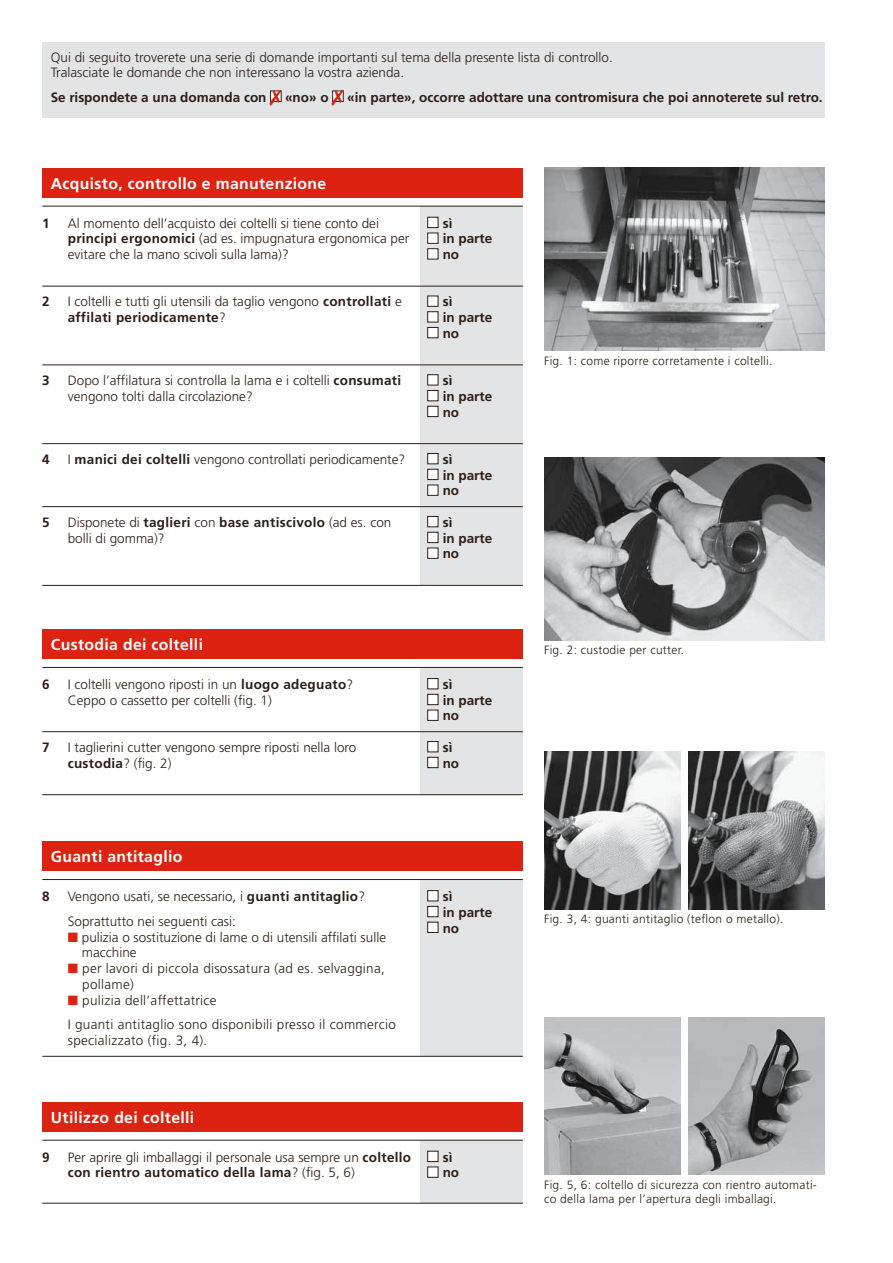
<style>
.page{position:relative;width:893px;height:1263px;background:#fff}
.page>*{position:absolute;margin:0;border:0;box-sizing:border-box;transform-origin:0 0}
.t1{font:700 15.75px "Frutiger LT Std";letter-spacing:.02em;color:#fff}
.t2{font:300 13.5px/15.8px "Frutiger LT Std";color:#2e1e15}
.t3{font:700 13.5px "Frutiger LT Std";color:#2e1e15}
.t4{font:300 13.5px/15.8px "Frutiger LT Std";letter-spacing:.02em;color:#2e1e15}
.t5{font:300 12px/14.2px "Frutiger LT Std";letter-spacing:.02em;color:#2e1e15}
.s1{font-weight:700}
.s2{color:#fff}
.s3{color:#dc2311}
</style>
<div class="page">
<div style="left:42px;top:168px;width:481px;height:29px;background:#dc2311"></div>
<img style="left:544px;top:168px;width:281px;height:182px">
<div style="left:42px;top:43px;width:783px;height:75px;background:#e3e4e5"></div>
<div style="left:421px;top:206px;width:102px;height:379px;background:#e3e4e5"></div>
<hr style="left:42px;top:206px;width:481px;height:1px;background:#2e1e15">
<hr style="left:42px;top:286px;width:481px;height:1px;background:#2e1e15">
<hr style="left:42px;top:365px;width:481px;height:1px;background:#2e1e15">
<hr style="left:42px;top:443px;width:481px;height:1px;background:#2e1e15">
<hr style="left:42px;top:506px;width:481px;height:1px;background:#2e1e15">
<hr style="left:42px;top:585px;width:481px;height:1px;background:#2e1e15">
<div style="left:42px;top:841px;width:481px;height:30px;background:#dc2311"></div>
<div style="left:421px;top:880px;width:102px;height:176px;background:#e3e4e5"></div>
<hr style="left:42px;top:879px;width:481px;height:1px;background:#2e1e15">
<hr style="left:42px;top:1056px;width:481px;height:1px;background:#2e1e15">
<img style="left:544px;top:457px;width:281px;height:183px">
<img style="left:544px;top:752px;width:136px;height:157px">
<img style="left:689px;top:752px;width:136px;height:157px">
<div style="left:42px;top:1102px;width:481px;height:29px;background:#dc2311"></div>
<div style="left:421px;top:1140px;width:102px;height:63px;background:#e3e4e5"></div>
<hr style="left:42px;top:1140px;width:481px;height:1px;background:#2e1e15">
<hr style="left:42px;top:1203px;width:481px;height:1px;background:#2e1e15">
<div style="left:42px;top:629px;width:481px;height:30px;background:#dc2311"></div>
<div style="left:421px;top:668px;width:102px;height:127px;background:#e3e4e5"></div>
<hr style="left:42px;top:667px;width:481px;height:1px;background:#2e1e15">
<hr style="left:42px;top:731px;width:481px;height:1px;background:#2e1e15">
<hr style="left:42px;top:794px;width:481px;height:1px;background:#2e1e15">
<img style="left:544px;top:1017px;width:136px;height:158px">
<img style="left:689px;top:1017px;width:136px;height:158px">
<svg style="left:270px;top:90px;width:12px;height:12px"></svg>
<svg style="left:332px;top:90px;width:12px;height:12px"></svg>
<p class="t2" style="left:51px;top:50px;width:563px">Qui di seguito troverete una serie di domande importanti sul tema della presente lista di controllo.<br>Tralasciate le domande che non interessano la vostra azienda.</p>
<p class="t3" style="left:51px;top:91px;width:217px">Se rispondete a una domanda con</p>
<p class="t3" style="left:285px;top:91px;width:45px">«no» o</p>
<p class="t3" style="left:347px;top:91px;width:477px">«in parte», occorre adottare una contromisura che poi annoterete sul retro.</p>
<p class="t1" style="left:51px;top:176px;width:277px">Acquisto, controllo e manutenzione</p>
<p class="t3" style="left:42px;top:217px;width:9px">1</p>
<p class="t2" style="left:68px;top:216px;width:343px">Al momento dell’acquisto dei coltelli si tiene conto dei <span class="s1">principi ergonomici</span> (ad es. impugnatura ergonomica per evitare che la mano scivoli sulla lama)?</p>
<p class="t3" style="left:42px;top:296px;width:9px">2</p>
<p class="t2" style="left:68px;top:294px;width:336px">I coltelli e tutti gli utensili da taglio vengono <span class="s1">controllati</span> e <span class="s1">affilati periodicamente</span>?</p>
<p class="t3" style="left:42px;top:375px;width:9px">3</p>
<p class="t2" style="left:68px;top:373px;width:335px">Dopo l’affilatura si controlla la lama e i coltelli <span class="s1">consumati </span>vengono tolti dalla circolazione?</p>
<p class="t3" style="left:42px;top:453px;width:9px">4</p>
<p class="t2" style="left:68px;top:452px;width:339px">I <span class="s1">manici dei coltelli</span> vengono controllati periodicamente?</p>
<p class="t3" style="left:42px;top:516px;width:9px">5</p>
<p class="t2" style="left:68px;top:515px;width:325px">Disponete di <span class="s1">taglieri</span> con <span class="s1">base antiscivolo</span> (ad es. con bolli di gomma)?</p>
<p class="t3" style="left:427px;top:217px;width:27px"><span class="s2">■</span> sì</p>
<p class="t3" style="left:427px;top:233px;width:67px"><span class="s2">■</span> in parte</p>
<p class="t3" style="left:427px;top:249px;width:34px"><span class="s2">■</span> no</p>
<p class="t3" style="left:427px;top:296px;width:27px"><span class="s2">■</span> sì</p>
<p class="t3" style="left:427px;top:312px;width:67px"><span class="s2">■</span> in parte</p>
<p class="t3" style="left:427px;top:327px;width:34px"><span class="s2">■</span> no</p>
<p class="t3" style="left:427px;top:375px;width:27px"><span class="s2">■</span> sì</p>
<p class="t3" style="left:427px;top:390px;width:67px"><span class="s2">■</span> in parte</p>
<p class="t3" style="left:427px;top:406px;width:34px"><span class="s2">■</span> no</p>
<p class="t3" style="left:427px;top:453px;width:27px"><span class="s2">■</span> sì</p>
<p class="t3" style="left:427px;top:469px;width:67px"><span class="s2">■</span> in parte</p>
<p class="t3" style="left:427px;top:485px;width:34px"><span class="s2">■</span> no</p>
<p class="t3" style="left:427px;top:516px;width:27px"><span class="s2">■</span> sì</p>
<p class="t3" style="left:427px;top:532px;width:67px"><span class="s2">■</span> in parte</p>
<p class="t3" style="left:427px;top:548px;width:34px"><span class="s2">■</span> no</p>
<p class="t1" style="left:51px;top:638px;width:154px">Custodia dei coltelli</p>
<p class="t3" style="left:42px;top:678px;width:9px">6</p>
<p class="t2" style="left:68px;top:677px;width:287px">I coltelli vengono riposti in un <span class="s1">luogo adeguato</span>?<br>Ceppo o cassetto per coltelli (fig. 1)</p>
<p class="t3" style="left:42px;top:741px;width:9px">7</p>
<p class="t2" style="left:68px;top:740px;width:290px">I taglierini cutter vengono sempre riposti nella loro <span class="s1">custodia</span>? (fig. 2)</p>
<p class="t3" style="left:427px;top:678px;width:27px"><span class="s2">■</span> sì</p>
<p class="t3" style="left:427px;top:694px;width:67px"><span class="s2">■</span> in parte</p>
<p class="t3" style="left:427px;top:710px;width:34px"><span class="s2">■</span> no</p>
<p class="t3" style="left:427px;top:741px;width:27px"><span class="s2">■</span> sì</p>
<p class="t3" style="left:427px;top:757px;width:34px"><span class="s2">■</span> no</p>
<p class="t1" style="left:51px;top:850px;width:133px">Guanti antitaglio</p>
<p class="t3" style="left:42px;top:891px;width:9px">8</p>
<p class="t2" style="left:68px;top:885px;width:299px;line-height:24.8px">Vengono usati, se necessario, i <span class="s1">guanti antitaglio</span>?<br>Soprattutto nei seguenti casi:</p>
<p class="t2" style="left:82px;top:930px;width:306px;text-indent:-14px"><span class="s3">■</span> pulizia o sostituzione di lame o di utensili affilati sulle macchine</p>
<p class="t4" style="left:82px;top:961px;width:304px;text-indent:-14px"><span class="s3">■</span> per lavori di piccola disossatura (ad es. selvaggina, pollame)</p>
<p class="t4" style="left:68px;top:988px;width:329px;line-height:24.8px"><span class="s3">■</span> pulizia dell’affettatrice<br>I guanti antitaglio sono disponibili presso il commercio</p>
<p class="t4" style="left:68px;top:1033px;width:141px">specializzato (fig. 3, 4).</p>
<p class="t3" style="left:427px;top:891px;width:27px"><span class="s2">■</span> sì</p>
<p class="t3" style="left:427px;top:906px;width:67px"><span class="s2">■</span> in parte</p>
<p class="t3" style="left:427px;top:922px;width:34px"><span class="s2">■</span> no</p>
<p class="t1" style="left:51px;top:1111px;width:145px">Utilizzo dei coltelli</p>
<p class="t3" style="left:42px;top:1151px;width:9px">9</p>
<p class="t2" style="left:68px;top:1150px;width:345px">Per aprire gli imballaggi il personale usa sempre un <span class="s1">coltello con rientro automatico della lama</span>? (fig. 5, 6)</p>
<p class="t3" style="left:427px;top:1151px;width:27px"><span class="s2">■</span> sì</p>
<p class="t3" style="left:427px;top:1167px;width:34px"><span class="s2">■</span> no</p>
<p class="t5" style="left:544px;top:354px;width:230px">Fig. 1: come riporre corretamente i coltelli.</p>
<p class="t5" style="left:544px;top:644px;width:142px">Fig. 2: custodie per cutter.</p>
<p class="t5" style="left:544px;top:913px;width:241px">Fig. 3, 4: guanti antitaglio (teflon o metallo).</p>
<p class="t5" style="left:544px;top:1178px;width:274px">Fig. 5, 6: coltello di sicurezza con rientro automati&shy;co della lama per l’apertura degli imballagi.</p>
</div>
